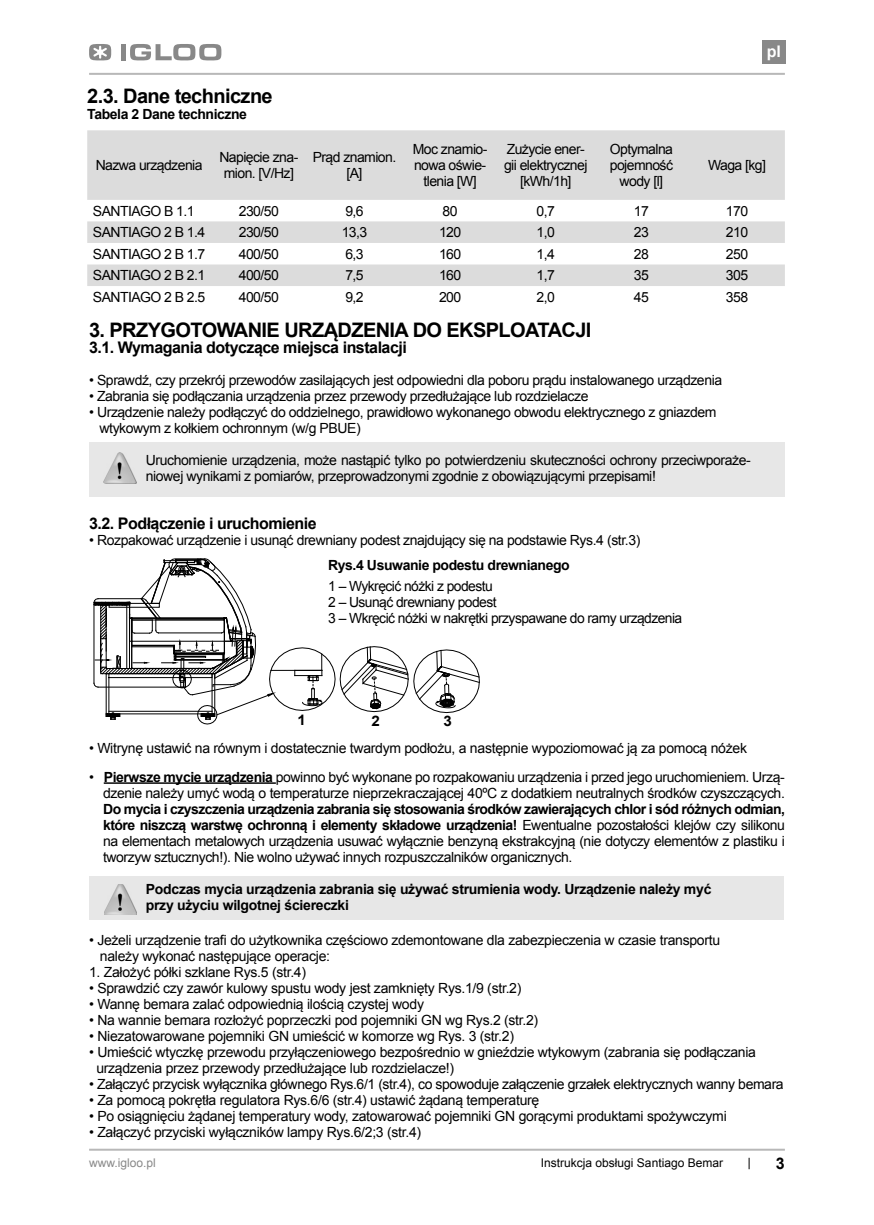
<style>
.page{position:relative;width:874px;height:1225px;background:#fff}
.page>*{position:absolute;margin:0;border:0;box-sizing:border-box;transform-origin:0 0}
.t1{font:700 20px "Arial";letter-spacing:-.03em;color:#000}
.t2{font:700 16px "Arial";letter-spacing:-.03em;color:#000}
.t3{font:700 16px "Arial";color:#fff}
.t4{font:700 14.4px "Arial";color:#000;scale:1.05 1}
.t5{font:14px/16px "Arial";letter-spacing:-.03em;color:#000}
.t6{font:700 14px/16px "Arial";letter-spacing:-.02em;color:#000}
.t7{font:12px "Arial";color:#000}
.t8{font:12px "Arial";color:#888}
.s1{font-weight:700}
</style>
<div class="page">
<hr style="left:89px;top:73px;width:695px;height:2px;background:#b8b8b8">
<hr style="left:89px;top:1148px;width:695px;height:2px;background:#b8b8b8">
<div style="left:761px;top:40px;width:23px;height:23px;background:#888"></div>
<svg style="left:748px;top:1157px;width:1px;height:12px"></svg>
<svg style="left:89px;top:44px;width:22px;height:17px"></svg>
<div style="left:121px;top:44px;width:5px;height:16px;background:#888"></div>
<svg style="left:130px;top:44px;width:91px;height:17px"></svg>
<div style="left:89px;top:442px;width:695px;height:54px;background:#e7e7e7"></div>
<svg style="left:93px;top:558px;width:387px;height:167px"></svg>
<img style="left:104px;top:452px;width:32px;height:31px">
<svg style="left:87px;top:130px;width:697px;height:156px;fill:#dcdcdc"></svg>
<div style="left:89px;top:876px;width:694px;height:44px;background:#e7e7e7"></div>
<img style="left:104px;top:884px;width:32px;height:31px">
<hr style="left:104px;top:782px;width:172px;height:2px;background:#000">
<h1 class="t1" style="left:87px;top:85px;width:187px">2.3. Dane techniczne</h1>
<p class="t6" style="left:87px;top:106px;width:161px">Tabela 2 Dane techniczne</p>
<p class="t5" style="left:96px;top:157px;width:108px">Nazwa urządzenia</p>
<p class="t5" style="left:219px;top:149px;width:80px;text-align:center">Napięcie zna&shy;mion. [V/Hz]</p>
<p class="t5" style="left:312px;top:149px;width:85px;text-align:center">Prąd znamion. [A]</p>
<p class="t5" style="left:412px;top:141px;width:76px;text-align:center">Moc znamio&shy;nowa oświe&shy;tlenia [W]</p>
<p class="t5" style="left:504px;top:141px;width:85px;text-align:center">Zużycie ener&shy;gii elektrycznej [kWh/1h]</p>
<p class="t5" style="left:609px;top:141px;width:65px;text-align:center">Optymalna pojemność wody [l]</p>
<p class="t3" style="left:766px;top:42px;width:16px">pl</p>
<p class="t5" style="left:707px;top:157px;width:60px">Waga [kg]</p>
<p class="t5" style="left:93px;top:203px;width:103px">SANTIAGO B 1.1</p>
<p class="t5" style="left:239px;top:203px;width:42px">230/50</p>
<p class="t5" style="left:345px;top:203px;width:20px">9,6</p>
<p class="t5" style="left:442px;top:203px;width:17px">80</p>
<p class="t5" style="left:536px;top:203px;width:20px">0,7</p>
<p class="t5" style="left:633px;top:203px;width:17px">17</p>
<p class="t5" style="left:725px;top:203px;width:24px">170</p>
<p class="t5" style="left:93px;top:224px;width:114px">SANTIAGO 2 B 1.4</p>
<p class="t5" style="left:239px;top:224px;width:42px">230/50</p>
<p class="t5" style="left:341px;top:224px;width:27px">13,3</p>
<p class="t5" style="left:439px;top:224px;width:24px">120</p>
<p class="t5" style="left:536px;top:224px;width:20px">1,0</p>
<p class="t5" style="left:633px;top:224px;width:17px">23</p>
<p class="t5" style="left:725px;top:224px;width:24px">210</p>
<p class="t5" style="left:93px;top:246px;width:114px">SANTIAGO 2 B 1.7</p>
<p class="t5" style="left:239px;top:246px;width:42px">400/50</p>
<p class="t5" style="left:345px;top:246px;width:20px">6,3</p>
<p class="t5" style="left:439px;top:246px;width:24px">160</p>
<p class="t5" style="left:536px;top:246px;width:20px">1,4</p>
<p class="t5" style="left:633px;top:246px;width:17px">28</p>
<p class="t5" style="left:725px;top:246px;width:24px">250</p>
<p class="t5" style="left:93px;top:267px;width:114px">SANTIAGO 2 B 2.1</p>
<p class="t5" style="left:239px;top:267px;width:42px">400/50</p>
<p class="t5" style="left:345px;top:267px;width:20px">7,5</p>
<p class="t5" style="left:439px;top:267px;width:24px">160</p>
<p class="t5" style="left:536px;top:267px;width:20px">1,7</p>
<p class="t5" style="left:633px;top:267px;width:17px">35</p>
<p class="t5" style="left:725px;top:267px;width:24px">305</p>
<p class="t5" style="left:93px;top:289px;width:114px">SANTIAGO 2 B 2.5</p>
<p class="t5" style="left:239px;top:289px;width:42px">400/50</p>
<p class="t5" style="left:345px;top:289px;width:20px">9,2</p>
<p class="t5" style="left:439px;top:289px;width:24px">200</p>
<p class="t5" style="left:536px;top:289px;width:20px">2,0</p>
<p class="t5" style="left:633px;top:289px;width:17px">45</p>
<p class="t5" style="left:725px;top:289px;width:24px">358</p>
<h1 class="t1" style="left:89px;top:318px;width:503px">3. PRZYGOTOWANIE URZĄDZENIA DO EKSPLOATACJI</h1>
<p class="t2" style="left:89px;top:338px;width:319px">3.1. Wymagania dotyczące miejsca instalacji</p>
<p class="t5" style="left:89px;top:372px;width:634px">• Sprawdź, czy przekrój przewodów zasilających jest odpowiedni dla poboru prądu instalowanego urządzenia</p>
<p class="t5" style="left:89px;top:388px;width:500px">• Zabrania się podłączania urządzenia przez przewody przedłużające lub rozdzielacze</p>
<p class="t5" style="left:99px;top:404px;width:618px;text-indent:-10px">• Urządzenie należy podłączyć do oddzielnego, prawidłowo wykonanego obwodu elektrycznego z gniazdem wtykowym z kołkiem ochronnym (w/g PBUE)</p>
<p class="t5" style="left:146px;top:452px;width:606px">Uruchomienie urządzenia, może nastąpić tylko po potwierdzeniu skuteczności ochrony przeciwporaże&shy;niowej wynikami z pomiarów, przeprowadzonymi zgodnie z obowiązującymi przepisami!</p>
<p class="t2" style="left:89px;top:514px;width:229px">3.2. Podłączenie i uruchomienie</p>
<p class="t5" style="left:89px;top:532px;width:552px">• Rozpakować urządzenie i usunąć drewniany podest znajdujący się na podstawie Rys.4 (str.3)</p>
<p class="t6" style="left:328px;top:557px;width:243px">Rys.4 Usuwanie podestu drewnianego</p>
<p class="t5" style="left:328px;top:578px;width:355px">1 – Wykręcić nóżki z podestu<br>2 – Usunąć drewniany podest<br>3 – Wkręcić nóżki w nakrętki przyspawane do ramy urządzenia</p>
<p class="t4" style="left:297px;top:711px;width:10px">1</p>
<p class="t4" style="left:371px;top:712px;width:10px">2</p>
<p class="t4" style="left:443px;top:712px;width:10px">3</p>
<p class="t5" style="left:89px;top:740px;width:659px">• Witrynę ustawić na równym i dostatecznie twardym podłożu, a następnie wypoziomować ją za pomocą nóżek</p>
<p class="t5" style="left:89px;top:768px;width:697px;text-align:right">• <span class="s1">Pierwsze mycie urządzenia</span> powinno być wykonane po rozpakowaniu urządzenia i przed jego uruchomieniem. Urzą&shy;dzenie należy umyć wodą o temperaturze nieprzekraczającej 40ºC z dodatkiem neutralnych środków czyszczących.</p>
<p class="t5" style="left:103px;top:800px;width:683px;text-align:justify"><span class="s1">Do mycia i czyszczenia urządzenia zabrania się stosowania środków zawierających chlor i sód różnych odmian, które niszczą warstwę ochronną i elementy składowe urządzenia!</span> Ewentualne pozostałości klejów czy silikonu na elementach metalowych urządzenia usuwać wyłącznie benzyną ekstrakcyjną (nie dotyczy elementów z plastiku i tworzyw sztucznych!). Nie wolno używać innych rozpuszczalników organicznych.</p>
<p class="t6" style="left:146px;top:880px;width:567px">Podczas mycia urządzenia zabrania się używać strumienia wody. Urządzenie należy myć przy użyciu wilgotnej ściereczki</p>
<p class="t5" style="left:100px;top:932px;width:621px;text-indent:-11px">• Jeżeli urządzenie trafi do użytkownika częściowo zdemontowane dla zabezpieczenia w czasie transportu należy wykonać następujące operacje:</p>
<p class="t5" style="left:89px;top:964px;width:218px">1. Założyć półki szklane Rys.5 (str.4)</p>
<p class="t5" style="left:89px;top:980px;width:433px">• Sprawdzić czy zawór kulowy spustu wody jest zamknięty Rys.1/9 (str.2)</p>
<p class="t5" style="left:89px;top:996px;width:336px">• Wannę bemara zalać odpowiednią ilością czystej wody</p>
<p class="t5" style="left:89px;top:1012px;width:450px">• Na wannie bemara rozłożyć poprzeczki pod pojemniki GN wg Rys.2 (str.2)</p>
<p class="t5" style="left:89px;top:1028px;width:426px">• Niezatowarowane pojemniki GN umieścić w komorze wg Rys. 3 (str.2)</p>
<p class="t5" style="left:96px;top:1044px;width:661px;text-indent:-7px">• Umieścić wtyczkę przewodu przyłączeniowego bezpośrednio w gnieździe wtykowym (zabrania się podłączania urządzenia przez przewody przedłużające lub rozdzielacze!)</p>
<p class="t5" style="left:89px;top:1076px;width:695px">• Załączyć przycisk wyłącznika głównego Rys.6/1 (str.4), co spowoduje załączenie grzałek elektrycznych wanny bemara</p>
<p class="t5" style="left:89px;top:1092px;width:451px">• Za pomocą pokrętła regulatora Rys.6/6 (str.4) ustawić żądaną temperaturę</p>
<p class="t5" style="left:89px;top:1108px;width:639px">• Po osiągnięciu żądanej temperatury wody, zatowarować pojemniki GN gorącymi produktami spożywczymi</p>
<p class="t5" style="left:89px;top:1124px;width:333px">• Załączyć przyciski wyłączników lampy Rys.6/2;3 (str.4)</p>
<p class="t8" style="left:89px;top:1156px;width:68px">www.igloo.pl</p>
<p class="t7" style="left:540px;top:1156px;width:184px">Instrukcja obsługi Santiago Bemar</p>
<p class="t2" style="left:775px;top:1154px;width:10px">3</p>
</div>
